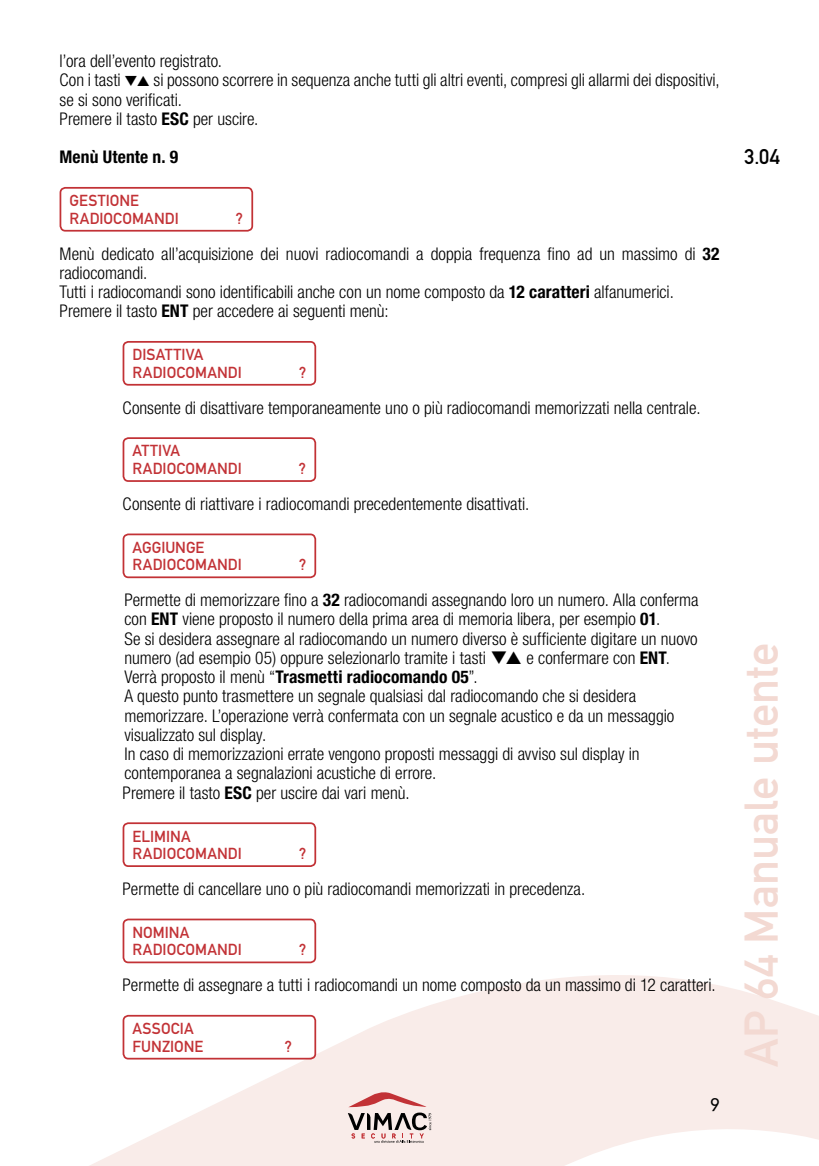
<style>
.page{position:relative;width:819px;height:1166px;background:#fff}
.page>*{position:absolute;margin:0;border:0;box-sizing:border-box;transform-origin:0 0}
.t1{font:46.55px "DIN Mittelschrift Std";color:#f3d9d2}
.t2{font:21px "DIN Mittelschrift Std";color:#000}
.t3{font:300 condensed 17.5px/19.2px "Helvetica Neue LT Std";color:#000}
.t4{font:700 condensed 17.5px "Helvetica Neue LT Std";letter-spacing:.01em;color:#000}
.t5{font:300 17.5px "DIN Neuzeit Grotesk Std";color:#000}
.t6{font:15.75px/17.5px "DIN Mittelschrift Std";letter-spacing:.005em;color:#c23236}
.s1{font-weight:700}
</style>
<div class="page">
<svg style="left:89px;top:931px;width:730px;height:235px;fill:#f9ece9"></svg>
<div style="left:60px;top:187px;width:193px;height:45px;border:2px solid #c23236;border-radius:5px"></div>
<div style="left:123px;top:341px;width:193px;height:45px;border:2px solid #c23236;border-radius:5px"></div>
<div style="left:123px;top:437px;width:193px;height:45px;border:2px solid #c23236;border-radius:5px"></div>
<div style="left:123px;top:533px;width:193px;height:45px;border:2px solid #c23236;border-radius:5px"></div>
<div style="left:123px;top:822px;width:193px;height:45px;border:2px solid #c23236;border-radius:5px"></div>
<div style="left:123px;top:918px;width:193px;height:45px;border:2px solid #c23236;border-radius:5px"></div>
<div style="left:123px;top:1015px;width:193px;height:44px;border:2px solid #c23236;border-radius:5px"></div>
<svg style="left:348px;top:1090px;width:83px;height:53px;background:#d0b6b4"></svg>
<p class="t3" style="left:60px;top:51px;width:661px">l’ora dell’evento registrato.<br>Con i tasti ❑ si possono scorrere in sequenza anche tutti gli altri eventi, compresi gli allarmi dei dispositivi, se si sono verificati.<br>Premere il tasto <span class="s1">ESC</span> per uscire.</p>
<p class="t4" style="left:60px;top:146px;width:120px">Menù Utente n. 9</p>
<p class="t6" style="left:69px;top:192px;width:111px">GESTIONE<br>RADIOCOMANDI</p>
<p class="t6" style="left:236px;top:209px;width:9px">?</p>
<p class="t3" style="left:60px;top:244px;width:661px">Menù dedicato all’acquisizione dei nuovi radiocomandi a doppia frequenza fino ad un massimo di <span class="s1">32 </span>radiocomandi.<br>Tutti i radiocomandi sono identificabili anche con un nome composto da <span class="s1">12 caratteri</span> alfanumerici.<br>Premere il tasto <span class="s1">ENT</span> per accedere ai seguenti menù:</p>
<p class="t6" style="left:132px;top:346px;width:111px">DISATTIVA<br>RADIOCOMANDI</p>
<p class="t6" style="left:299px;top:363px;width:9px">?</p>
<p class="t3" style="left:123px;top:398px;width:579px">Consente di disattivare temporaneamente uno o più radiocomandi memorizzati nella centrale.</p>
<p class="t6" style="left:132px;top:442px;width:111px">ATTIVA<br>RADIOCOMANDI</p>
<p class="t6" style="left:299px;top:460px;width:9px">?</p>
<p class="t3" style="left:123px;top:494px;width:408px">Consente di riattivare i radiocomandi precedentemente disattivati.</p>
<p class="t6" style="left:132px;top:538px;width:111px">AGGIUNGE<br>RADIOCOMANDI</p>
<p class="t6" style="left:299px;top:556px;width:9px">?</p>
<p class="t3" style="left:123px;top:590px;width:577px">Permette di memorizzare fino a <span class="s1">32</span> radiocomandi assegnando loro un numero. Alla conferma con <span class="s1">ENT</span> viene proposto il numero della prima area di memoria libera, per esempio <span class="s1">01</span>.<br>Se si desidera assegnare al radiocomando un numero diverso è sufficiente digitare un nuovo numero (ad esempio 05) oppure selezionarlo tramite i tasti ❑ e confermare con <span class="s1">ENT</span>.<br>Verrà proposto il menù “<span class="s1">Trasmetti radiocomando 05</span>”.<br>A questo punto trasmettere un segnale qualsiasi dal radiocomando che si desidera memorizzare. L’operazione verrà confermata con un segnale acustico e da un messaggio visualizzato sul display.<br>In caso di memorizzazioni errate vengono proposti messaggi di avviso sul display in contemporanea a segnalazioni acustiche di errore.<br>Premere il tasto <span class="s1">ESC</span> per uscire dai vari menù.</p>
<p class="t6" style="left:132px;top:827px;width:111px">ELIMINA<br>RADIOCOMANDI</p>
<p class="t6" style="left:299px;top:845px;width:9px">?</p>
<p class="t3" style="left:123px;top:879px;width:464px">Permette di cancellare uno o più radiocomandi memorizzati in precedenza.</p>
<p class="t6" style="left:132px;top:923px;width:111px">NOMINA<br>RADIOCOMANDI</p>
<p class="t6" style="left:299px;top:941px;width:9px">?</p>
<p class="t3" style="left:123px;top:975px;width:594px">Permette di assegnare a tutti i radiocomandi un nome composto da un massimo di 12 caratteri.</p>
<p class="t6" style="left:132px;top:1020px;width:72px">ASSOCIA<br>FUNZIONE</p>
<p class="t6" style="left:285px;top:1037px;width:9px">?</p>
<p class="t5" style="left:710px;top:1094px;width:11px">9</p>
<p class="t2" style="left:744px;top:144px;width:37px">3.04</p>
<h1 class="t1" style="left:734px;top:1067px;width:425px;rotate:-90deg">AP 64 Manuale utente</h1>
</div>
